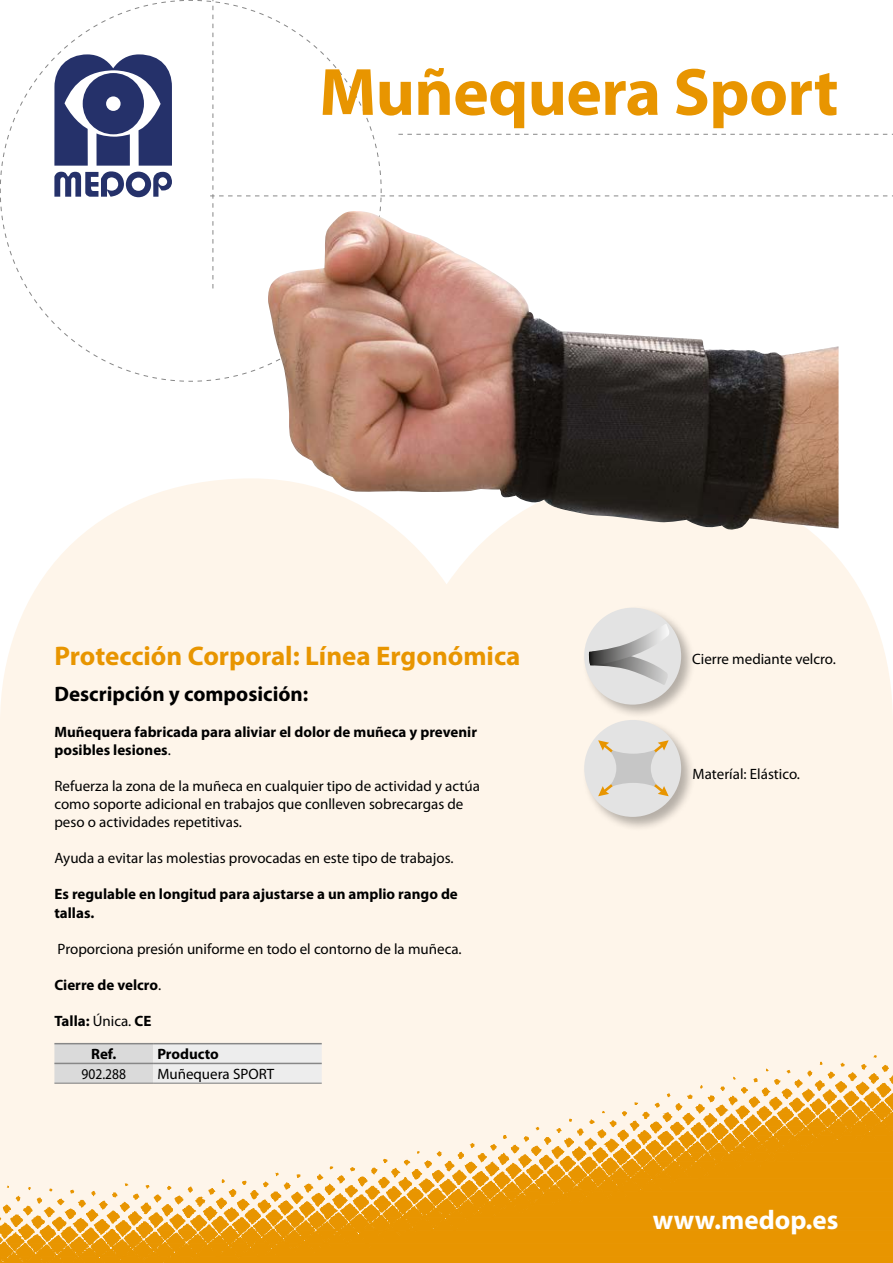
<style>
.page{position:relative;width:893px;height:1263px;background:#fff}
.page>*{position:absolute;margin:0;border:0;box-sizing:border-box;transform-origin:0 0}
.t1{font:700 67.5px "Myriad Pro";letter-spacing:-.01em;color:#e89500}
.t2{font:700 27px "Myriad Pro";color:#e89500}
.t3{font:700 27px "Myriad Pro";color:#fff}
.t4{font:700 21px "Myriad Pro";color:#000}
.t5{font:15px/18px "Myriad Pro";color:#000}
.t6{font:700 15px/18px "Myriad Pro";color:#000}
.t7{font:15px "Myriad Pro";color:#000;scale:.9 1}
.s1{font-weight:400}
</style>
<div class="page">
<div style="left:0;top:478px;width:893px;height:566px;background:#fef5ea"></div>
<svg style="left:197px;top:0;width:696px;height:382px"></svg>
<svg style="left:0;top:0;width:184px;height:382px"></svg>
<div style="left:83px;top:73px;width:61px;height:61px;background:#25316a;border-radius:50%"></div>
<div style="left:106px;top:96px;width:15px;height:15px;background:#fff;border-radius:50%"></div>
<div style="left:581px;top:605px;width:114px;height:114px;background:#000;opacity:.29"></div>
<div style="left:584px;top:608px;width:97px;height:97px;background:#e3e3e3;border-radius:50%"></div>
<div style="left:581px;top:717px;width:114px;height:114px;background:#000;opacity:.29"></div>
<div style="left:584px;top:720px;width:97px;height:97px;background:#e3e3e3;border-radius:50%"></div>
<svg style="left:0;top:1044px;width:893px;height:219px;background:#f3ca84"></svg>
<hr style="left:54px;top:1082px;width:99px;height:2px;background:#878787">
<hr style="left:153px;top:1082px;width:169px;height:2px;background:#878787">
<hr style="left:54px;top:1043px;width:99px;height:1px;background:#878787">
<hr style="left:153px;top:1043px;width:169px;height:1px;background:#878787">
<hr style="left:54px;top:1063px;width:99px;height:1px;background:#878787">
<hr style="left:153px;top:1063px;width:169px;height:1px;background:#878787">
<svg style="left:589px;top:624px;width:82px;height:61px"></svg>
<img style="left:268px;top:211px;width:570px;height:320px">
<svg style="left:598px;top:740px;width:71px;height:56px"></svg>
<h1 class="t1" style="left:319px;top:48px;width:521px">Muñequera Sport</h1>
<h2 class="t2" style="left:54px;top:638px;width:468px">Protección Corporal: Línea Ergonómica</h2>
<h3 class="t4" style="left:54px;top:681px;width:255px">Descripción y composición:</h3>
<p class="t6" style="left:54px;top:723px;width:424px">Muñequera fabricada para aliviar el dolor de muñeca y prevenir posibles lesiones<span class="s1">.</span></p>
<p class="t5" style="left:54px;top:777px;width:427px">Refuerza la zona de la muñeca en cualquier tipo de actividad y actúa como soporte adicional en trabajos que conlleven sobrecargas de peso o actividades repetitivas.</p>
<p class="t5" style="left:54px;top:849px;width:401px">Ayuda a evitar las molestias provocadas en este tipo de trabajos.</p>
<p class="t6" style="left:54px;top:885px;width:405px">Es regulable en longitud para ajustarse a un amplio rango de tallas.</p>
<p class="t5" style="left:58px;top:939px;width:406px">Proporciona presión uniforme en todo el contorno de la muñeca.</p>
<p class="t6" style="left:54px;top:975px;width:108px">Cierre de velcro<span class="s1">.</span></p>
<p class="t6" style="left:54px;top:1011px;width:99px">Talla: <span class="s1">Única.</span> CE</p>
<p class="t6" style="left:91px;top:1045px;width:27px">Ref.</p>
<p class="t6" style="left:157px;top:1045px;width:63px">Producto</p>
<p class="t7" style="left:82px;top:1065px;width:51px">902.288</p>
<p class="t5" style="left:157px;top:1065px;width:119px">Muñequera SPORT</p>
<p class="t5" style="left:692px;top:649px;width:145px">Cierre mediante velcro.</p>
<p class="t5" style="left:693px;top:764px;width:109px">Materíal: Elástico.</p>
<h2 class="t3" style="left:653px;top:1202px;width:187px">www.medop.es</h2>
</div>
